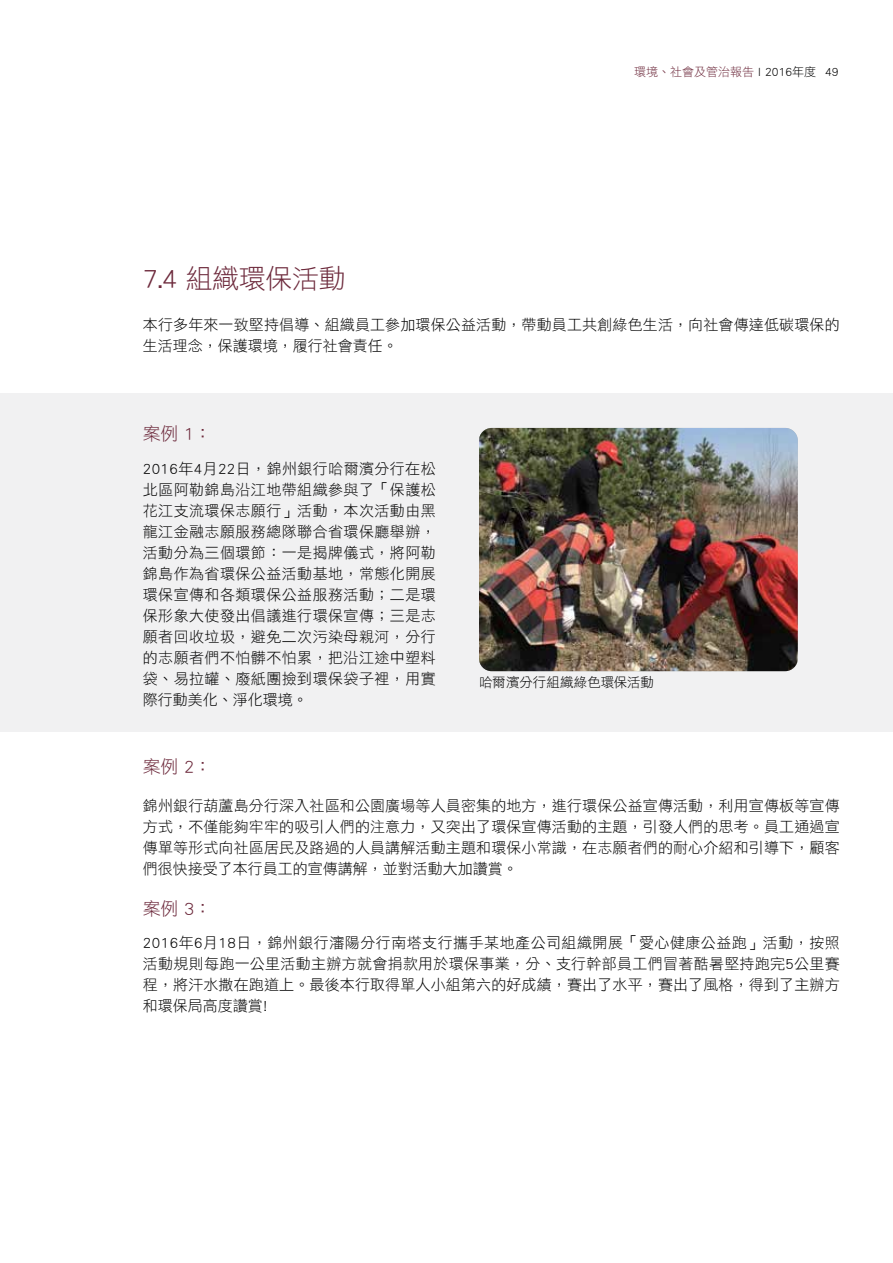
<style>
.page{position:relative;width:893px;height:1263px;background:#fff}
.page>*{position:absolute;margin:0;border:0;box-sizing:border-box;transform-origin:0 0}
.t1{font:27px "DF Li Hei Std W3";letter-spacing:-.015em;color:#6d2a3c}
.t2{font:18px "DF Li Hei Std W3";color:#6d2a3c}
.t3{font:15px/21px "DF Li Hei Std W3";letter-spacing:.01em;color:#000;text-align:justify}
.t4{font:13.5px "DF Li Hei Std W3";letter-spacing:-.005em;color:#000}
.t5{font:12px "DF Li Hei Std W3";color:#6d2a3c}
.s1{color:#000}
</style>
<div class="page">
<div style="left:0;top:393px;width:893px;height:338px;background:#f1f1f2"></div>
<img style="left:479px;top:428px;width:319px;height:243px">
<p class="t5" style="left:634px;top:65px;width:206px">環境、社會及管治報告 <span class="s1">| 2016年度 49</span></p>
<h1 class="t1" style="left:143px;top:264px;width:204px">7.4 組織環保活動</h1>
<p class="t3" style="left:143px;top:314px;width:698px">本行多年來一致堅持倡導、組織員工參加環保公益活動，帶動員工共創綠色生活，向社會傳達低碳環保的生活理念，保護環境，履行社會責任。</p>
<p class="t2" style="left:143px;top:424px;width:71px">案例 1：</p>
<p class="t3" style="left:143px;top:457px;width:294px">2016年4月22日，錦州銀行哈爾濱分行在松北區阿勒錦島沿江地帶組織參與了「保護松花江支流環保志願行」活動，本次活動由黑龍江金融志願服務總隊聯合省環保廳舉辦，活動分為三個環節：一是揭牌儀式，將阿勒錦島作為省環保公益活動基地，常態化開展環保宣傳和各類環保公益服務活動；二是環保形象大使發出倡議進行環保宣傳；三是志願者回收垃圾，避免二次污染母親河，分行的志願者們不怕髒不怕累，把沿江途中塑料袋、易拉罐、廢紙團撿到環保袋子裡，用實際行動美化、淨化環境。</p>
<p class="t4" style="left:479px;top:675px;width:176px">哈爾濱分行組織綠色環保活動</p>
<p class="t2" style="left:143px;top:757px;width:71px">案例 2：</p>
<p class="t3" style="left:143px;top:795px;width:698px">錦州銀行葫蘆島分行深入社區和公園廣場等人員密集的地方，進行環保公益宣傳活動，利用宣傳板等宣傳方式，不僅能夠牢牢的吸引人們的注意力，又突出了環保宣傳活動的主題，引發人們的思考。員工通過宣傳單等形式向社區居民及路過的人員講解活動主題和環保小常識，在志願者們的耐心介紹和引導下，顧客們很快接受了本行員工的宣傳講解，並對活動大加讚賞。</p>
<p class="t2" style="left:143px;top:898px;width:71px">案例 3：</p>
<p class="t3" style="left:143px;top:932px;width:698px">2016年6月18日，錦州銀行瀋陽分行南塔支行攜手某地產公司組織開展「愛心健康公益跑」活動，按照活動規則每跑一公里活動主辦方就會捐款用於環保事業，分、支行幹部員工們冒著酷暑堅持跑完5公里賽程，將汗水撒在跑道上。最後本行取得單人小組第六的好成績，賽出了水平，賽出了風格，得到了主辦方和環保局高度讚賞!</p>
</div>
